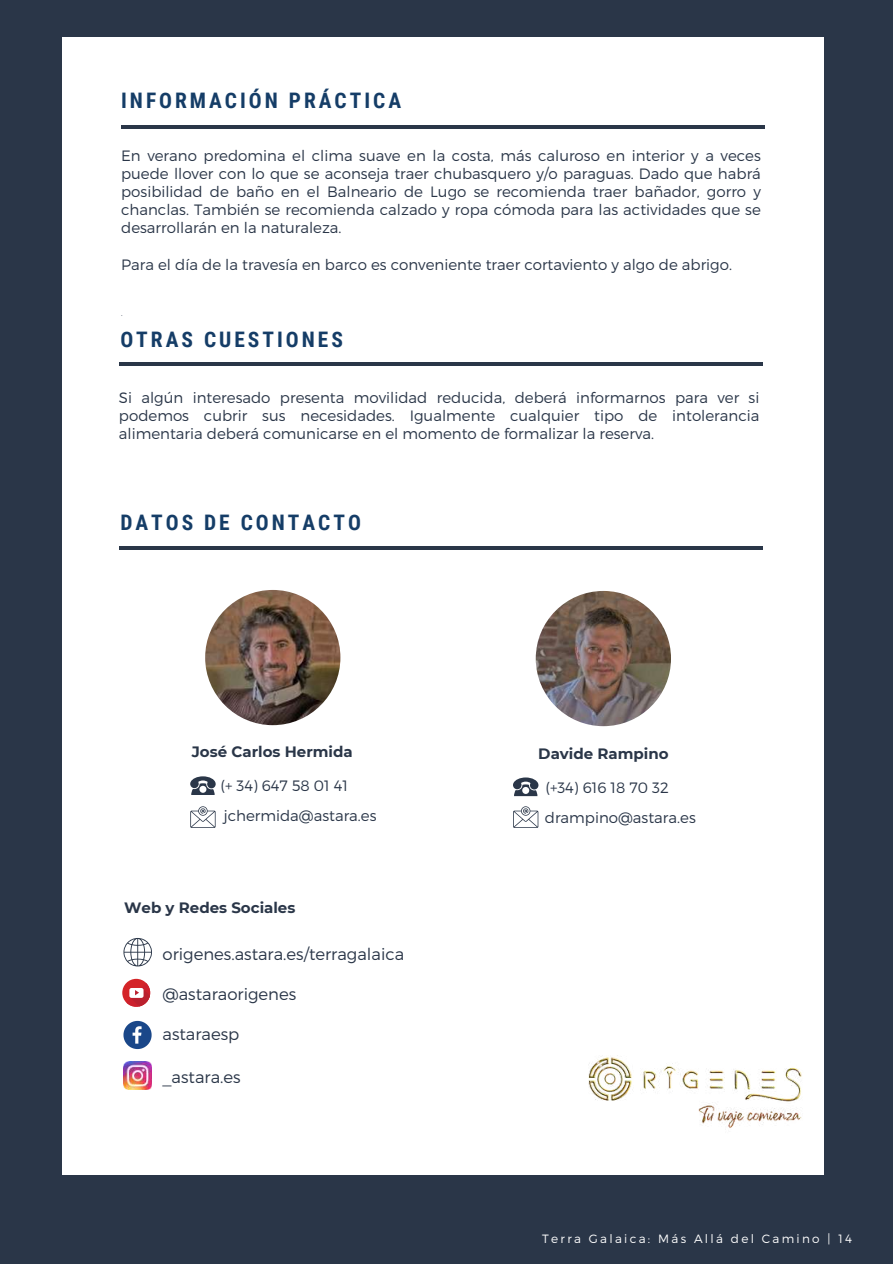
<style>
.page{position:relative;width:893px;height:1264px;background:#fff}
.page>*{position:absolute;margin:0;border:0;box-sizing:border-box;transform-origin:0 0}
.t1{font:700 21.45px "Roboto Condensed";letter-spacing:.14em;color:#153d67}
.t2{font:300 16.5px "Montserrat";color:#2a3648}
.t3{font:300 15px/18.1px "Montserrat";color:#2a3648;text-align:justify}
.t4{font:700 15px "Montserrat";color:#2a3648}
.t5{font:300 12px "Montserrat";letter-spacing:.19em;color:#fff}
.t6{font:300 7.5px "Montserrat";color:#2a3648}
</style>
<div class="page">
<div style="left:0;top:0;width:892px;height:1263px;background:#2a3648"></div>
<div style="left:63px;top:50px;width:760px;height:1111px;background:#fff"></div>
<div style="left:63px;top:37px;width:760px;height:34px;background:#fff"></div>
<div style="left:63px;top:1139px;width:760px;height:35px;background:#fff"></div>
<hr style="left:121px;top:125px;width:643px;height:4px;background:#2a3648">
<hr style="left:119px;top:362px;width:643px;height:4px;background:#2a3648">
<hr style="left:119px;top:546px;width:643px;height:4px;background:#2a3648">
<img style="left:588px;top:1055px;width:214px;height:73px">
<svg style="left:123px;top:938px;width:29px;height:28px"></svg>
<svg style="left:123px;top:1020px;width:29px;height:29px"></svg>
<img style="left:123px;top:1061px;width:29px;height:28px">
<svg style="left:122px;top:978px;width:28px;height:28px"></svg>
<svg style="left:126px;top:982px;width:25px;height:25px"></svg>
<img style="left:205px;top:590px;width:136px;height:136px">
<svg style="left:190px;top:806px;width:25px;height:21px"></svg>
<svg style="left:190px;top:776px;width:26px;height:19px"></svg>
<svg style="left:513px;top:777px;width:25px;height:19px"></svg>
<svg style="left:513px;top:806px;width:25px;height:21px"></svg>
<svg style="left:535px;top:591px;width:136px;height:136px"></svg>
<h1 class="t1" style="left:121px;top:88px;width:281px">INFORMACIÓN PRÁCTICA</h1>
<p class="t3" style="left:121px;top:146px;width:641px">En verano predomina el clima suave en la costa, más caluroso en interior y a veces puede llover con lo que se aconseja traer chubasquero y/o paraguas. Dado que habrá posibilidad de baño en el Balneario de Lugo se recomienda traer bañador, gorro y chanclas. También se recomienda calzado y ropa cómoda para las actividades que se desarrollarán en la naturaleza.</p>
<p class="t3" style="left:121px;top:254px;width:612px">Para el día de la travesía en barco es conveniente traer cortaviento y algo de abrigo.</p>
<p class="t6" style="left:121px;top:308px;width:3px">.</p>
<h1 class="t1" style="left:120px;top:327px;width:224px">OTRAS CUESTIONES</h1>
<p class="t3" style="left:119px;top:387px;width:642px">Si algún interesado presenta movilidad reducida, deberá informarnos para ver si podemos cubrir sus necesidades. Igualmente cualquier tipo de intolerancia alimentaria deberá comunicarse en el momento de formalizar la reserva.</p>
<h1 class="t1" style="left:120px;top:510px;width:242px">DATOS DE CONTACTO</h1>
<p class="t4" style="left:192px;top:742px;width:162px">José Carlos Hermida</p>
<p class="t3" style="left:220px;top:776px;width:129px">(+ 34) 647 58 01 41</p>
<p class="t3" style="left:545px;top:777px;width:125px">(+34) 616 18 70 32</p>
<p class="t3" style="left:224px;top:805px;width:154px">jchermida@astara.es</p>
<p class="t4" style="left:538px;top:744px;width:132px">Davide Rampino</p>
<p class="t3" style="left:545px;top:808px;width:152px">drampino@astara.es</p>
<p class="t4" style="left:124px;top:898px;width:173px">Web y Redes Sociales</p>
<p class="t2" style="left:162px;top:943px;width:243px">origenes.astara.es/terragalaica</p>
<p class="t2" style="left:162px;top:983px;width:135px">@astaraorigenes</p>
<p class="t2" style="left:162px;top:1023px;width:78px">astaraesp</p>
<p class="t2" style="left:162px;top:1066px;width:80px">_astara.es</p>
<p class="t5" style="left:542px;top:1230px;width:311px">Terra Galaica: Más Allá del Camino | 14</p>
</div>
